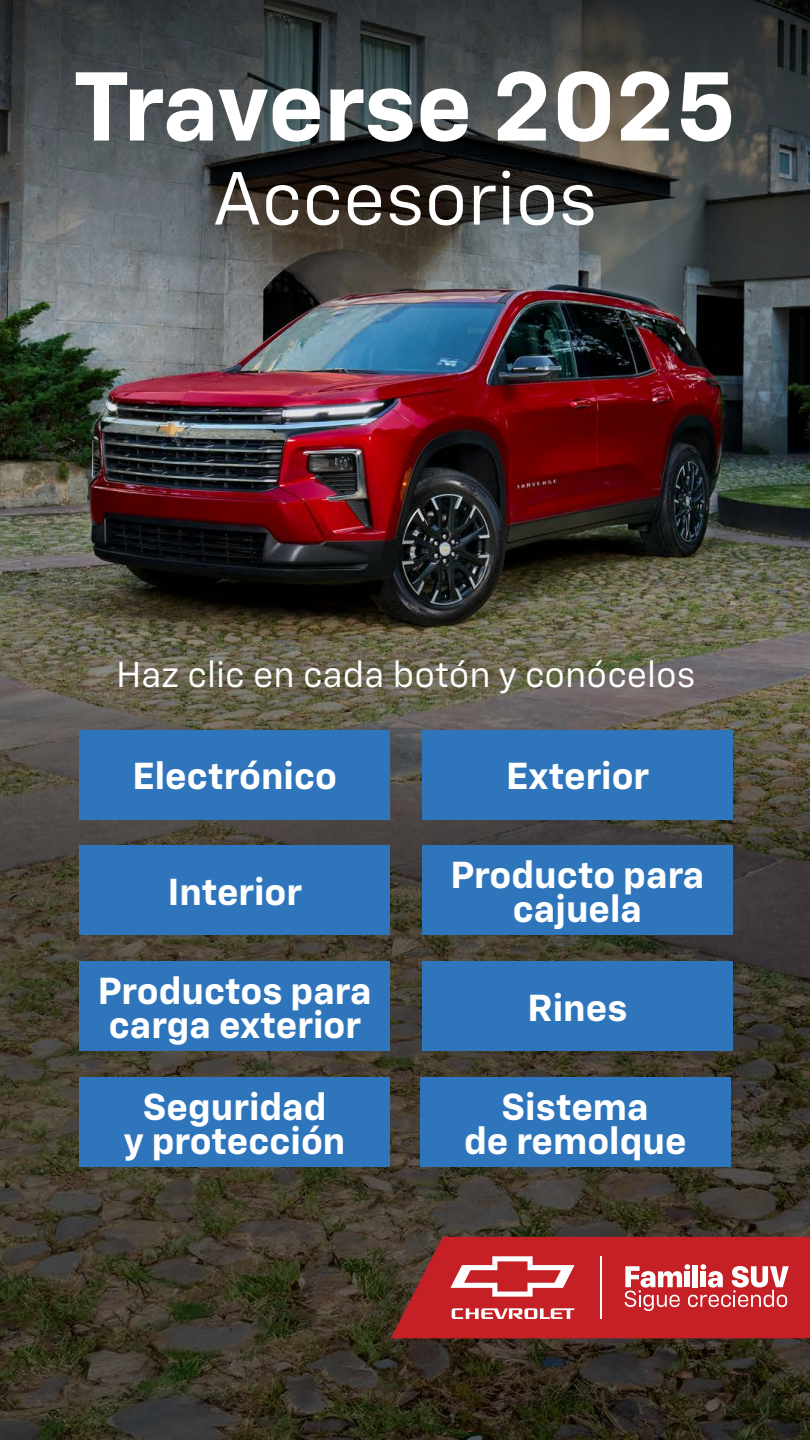
<style>
.page{position:relative;width:810px;height:1440px;background:#fff}
.page>*{position:absolute;margin:0;border:0;box-sizing:border-box;transform-origin:0 0}
.t1{font:700 97.5px "Chevy Sans";letter-spacing:-.005em;color:#fff}
.t2{font:75px "Chevy Sans";color:#fff}
.t3{font:700 37.5px/33.8px "Chevy Sans";color:#fff;text-align:center}
.t4{font:36px "Chevy Sans";color:#fff}
</style>
<div class="page">
<img style="left:0;top:315px;width:810px;height:1125px">
<svg style="left:0;top:0;width:810px;height:315px;background:#454849"></svg>
<div style="left:80px;top:730px;width:310px;height:89px;background:#2f75bb"></div>
<div style="left:80px;top:845px;width:310px;height:90px;background:#2f75bb"></div>
<div style="left:80px;top:961px;width:310px;height:90px;background:#2f75bb"></div>
<div style="left:422px;top:845px;width:311px;height:90px;background:#2f75bb"></div>
<div style="left:422px;top:961px;width:311px;height:90px;background:#2f75bb"></div>
<div style="left:80px;top:1077px;width:310px;height:90px;background:#2f75bb"></div>
<div style="left:420px;top:1077px;width:310px;height:90px;background:#2f75bb"></div>
<div style="left:422px;top:730px;width:311px;height:89px;background:#2f75bb"></div>
<svg style="left:391px;top:1237px;width:419px;height:101px;background:#c33c40"></svg>
<h1 class="t1" style="left:74px;top:45px;width:664px">Traverse 2025</h1>
<h2 class="t2" style="left:213px;top:152px;width:386px">Accesorios</h2>
<p class="t4" style="left:116px;top:653px;width:581px">Haz clic en cada botón y conócelos</p>
<p class="t3" style="left:133px;top:759px;width:206px">Electrónico</p>
<p class="t3" style="left:168px;top:875px;width:136px">Interior</p>
<p class="t3" style="left:98px;top:974px;width:275px;text-align:left">Productos para carga exterior</p>
<p class="t3" style="left:506px;top:759px;width:145px">Exterior</p>
<p class="t3" style="left:451px;top:858px;width:255px">Producto para cajuela</p>
<p class="t3" style="left:528px;top:990px;width:101px">Rines</p>
<p class="t3" style="left:124px;top:1090px;width:223px">Seguridad<br>y protección</p>
<p class="t3" style="left:464px;top:1090px;width:224px">Sistema<br>de remolque</p>
</div>
